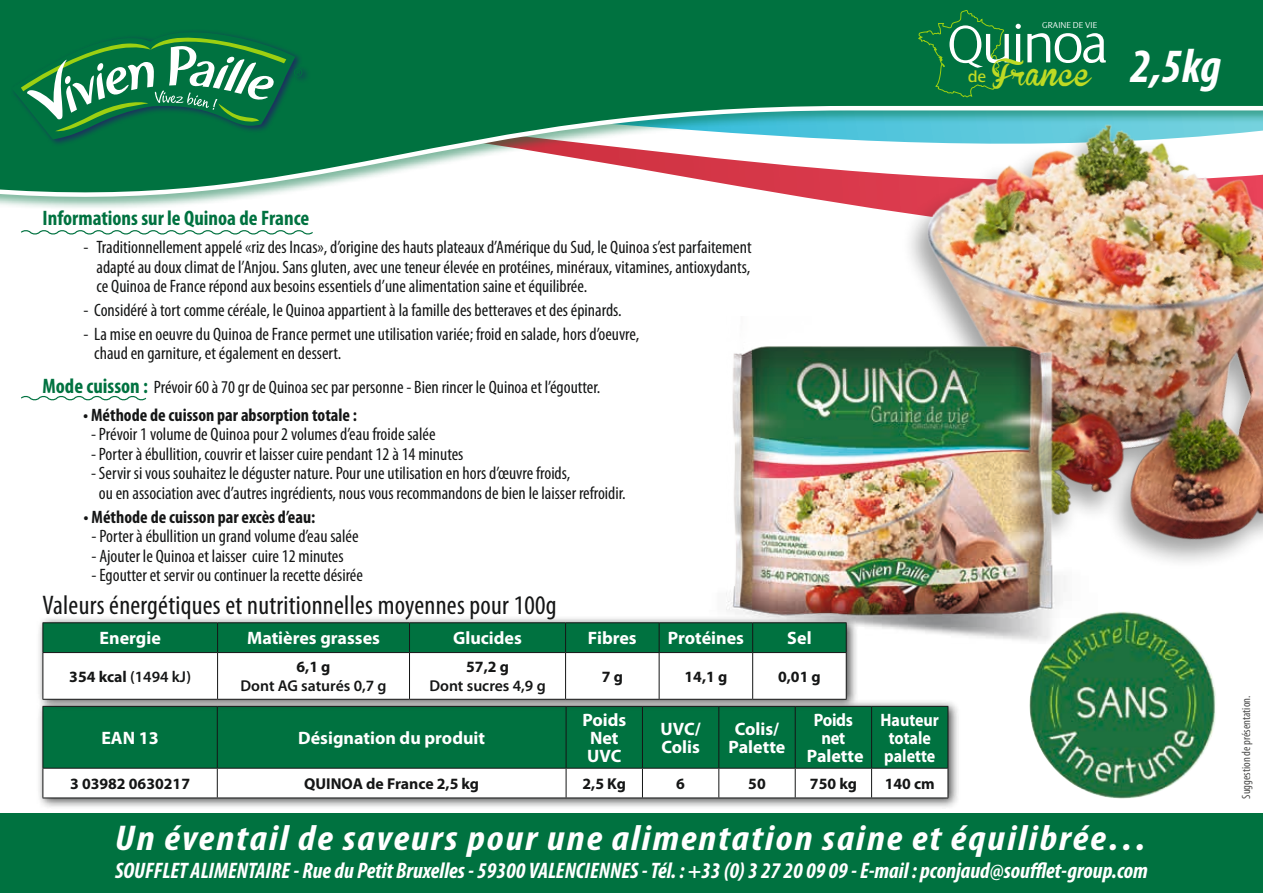
<style>
.page{position:relative;width:1263px;height:893px;background:#fff}
.page>*{position:absolute;margin:0;border:0;box-sizing:border-box;transform-origin:0 0}
.t1{font:300 56.55px "Dialog";letter-spacing:-.03em;color:#fff}
.t2{font:italic 700 condensed 48px "Myriad Pro";color:#fff}
.t3{font:italic 700 condensed 36px "Myriad Pro";letter-spacing:.05em;color:#fff;scale:1.12 1}
.t4{font:27.9px "Brannboll Fet";color:#beda24}
.t5{font:condensed 27px "Myriad Pro";letter-spacing:.01em;color:#151616}
.t6{font:italic 700 condensed 22.5px "Myriad Pro";color:#fff}
.t7{font:700 condensed 21px "Myriad Pro";color:#007240}
.t8{font:condensed 18px/19.5px "Myriad Pro";color:#151616}
.t9{font:700 18px/18px "Myriad Pro";color:#fff}
.t10{font:700 condensed 18px "Myriad Pro";color:#151616}
.t11{font:700 18px/18px "Myriad Pro";color:#fff;scale:.89 1}
.t12{font:700 18px/18px "Myriad Pro";letter-spacing:-.02em;color:#fff;text-align:center;scale:.92 1}
.t13{font:700 15.75px "Myriad Pro";color:#151616}
.t14{font:600 15.75px "Myriad Pro";color:#151616}
.t15{font:condensed 12px "Myriad Pro";color:#4e4e4d}
.t16{font:300 9.3px "Dialog";color:#fff}
.s1{font-family:"Dialog";font-size:16.65px}
.s2{font-weight:700;font-size:21px;color:#007240}
.s3{font-family:"Gravity";font-weight:300;font-stretch:normal;font-size:15px;color:#fff}
.s4{font-weight:700}
</style>
<div class="page">
<svg style="left:0;top:0;width:1263px;height:208px;fill:#007240"></svg>
<img style="left:805px;top:54px;width:458px;height:508px">
<img style="left:726px;top:316px;width:410px;height:325px">
<div style="left:36px;top:699px;width:924px;height:110px;background:#151616;opacity:.75"></div>
<div style="left:44px;top:707px;width:903px;height:61px;background:#007240"></div>
<svg style="left:44px;top:769px;width:903px;height:29px"></svg>
<hr style="left:43px;top:707px;width:1px;height:61px;background:#151616">
<hr style="left:217px;top:707px;width:1px;height:61px;background:#151616">
<hr style="left:566px;top:707px;width:1px;height:61px;background:#151616">
<hr style="left:642px;top:707px;width:1px;height:61px;background:#151616">
<hr style="left:718px;top:707px;width:1px;height:61px;background:#151616">
<hr style="left:795px;top:706px;width:76px;height:1px;background:#151616">
<hr style="left:795px;top:707px;width:1px;height:61px;background:#151616">
<hr style="left:871px;top:706px;width:77px;height:1px;background:#151616">
<hr style="left:871px;top:707px;width:1px;height:61px;background:#151616">
<hr style="left:947px;top:707px;width:1px;height:61px;background:#151616">
<hr style="left:43px;top:768px;width:174px;height:1px;background:#151616">
<hr style="left:43px;top:768px;width:1px;height:30px;background:#151616">
<hr style="left:217px;top:768px;width:349px;height:1px;background:#151616">
<hr style="left:217px;top:768px;width:1px;height:30px;background:#151616">
<hr style="left:566px;top:768px;width:76px;height:1px;background:#151616">
<hr style="left:566px;top:768px;width:1px;height:30px;background:#151616">
<hr style="left:642px;top:768px;width:77px;height:1px;background:#151616">
<hr style="left:642px;top:768px;width:1px;height:30px;background:#151616">
<hr style="left:719px;top:768px;width:76px;height:1px;background:#151616">
<hr style="left:718px;top:768px;width:1px;height:30px;background:#151616">
<hr style="left:795px;top:768px;width:76px;height:1px;background:#151616">
<hr style="left:795px;top:768px;width:1px;height:30px;background:#151616">
<hr style="left:871px;top:768px;width:77px;height:1px;background:#151616">
<hr style="left:871px;top:768px;width:1px;height:30px;background:#151616">
<hr style="left:947px;top:768px;width:1px;height:30px;background:#151616">
<hr style="left:43px;top:798px;width:174px;height:1px;background:#151616">
<hr style="left:217px;top:798px;width:349px;height:1px;background:#151616">
<hr style="left:566px;top:798px;width:76px;height:1px;background:#151616">
<hr style="left:642px;top:798px;width:77px;height:1px;background:#151616">
<hr style="left:719px;top:798px;width:76px;height:1px;background:#151616">
<hr style="left:795px;top:798px;width:76px;height:1px;background:#151616">
<hr style="left:871px;top:798px;width:77px;height:1px;background:#151616">
<svg style="left:21px;top:396px;width:126px;height:5px"></svg>
<div style="left:10px;top:29px;width:301px;height:118px;background:#007240"></div>
<svg style="left:12px;top:26px;width:291px;height:113px"></svg>
<svg style="left:21px;top:230px;width:292px;height:5px"></svg>
<div style="left:0;top:814px;width:1263px;height:79px;background:#007240"></div>
<svg style="left:918px;top:9px;width:86px;height:89px;background:#07763d"></svg>
<img style="left:1029px;top:611px;width:188px;height:188px;border-radius:94px">
<div style="left:36px;top:616px;width:823px;height:95px;background:#151616;opacity:.75"></div>
<hr style="left:43px;top:622px;width:175px;height:1px;background:#151616">
<hr style="left:218px;top:622px;width:191px;height:1px;background:#151616">
<hr style="left:409px;top:622px;width:157px;height:1px;background:#151616">
<hr style="left:566px;top:622px;width:93px;height:1px;background:#151616">
<hr style="left:659px;top:622px;width:94px;height:1px;background:#151616">
<hr style="left:753px;top:622px;width:94px;height:1px;background:#151616">
<svg style="left:43px;top:623px;width:804px;height:76px"></svg>
<hr style="left:43px;top:652px;width:175px;height:1px;background:#151616">
<hr style="left:43px;top:653px;width:1px;height:46px;background:#151616">
<hr style="left:218px;top:652px;width:191px;height:1px;background:#151616">
<hr style="left:217px;top:653px;width:1px;height:46px;background:#151616">
<hr style="left:409px;top:652px;width:157px;height:1px;background:#151616">
<hr style="left:409px;top:653px;width:1px;height:46px;background:#151616">
<hr style="left:566px;top:652px;width:93px;height:1px;background:#151616">
<hr style="left:565px;top:653px;width:1px;height:46px;background:#151616">
<hr style="left:659px;top:652px;width:94px;height:1px;background:#151616">
<hr style="left:659px;top:653px;width:1px;height:46px;background:#151616">
<hr style="left:753px;top:652px;width:94px;height:1px;background:#151616">
<hr style="left:752px;top:653px;width:1px;height:46px;background:#151616">
<hr style="left:846px;top:653px;width:1px;height:46px;background:#151616">
<hr style="left:43px;top:699px;width:175px;height:1px;background:#151616">
<hr style="left:218px;top:699px;width:191px;height:1px;background:#151616">
<hr style="left:409px;top:699px;width:157px;height:1px;background:#151616">
<hr style="left:566px;top:699px;width:93px;height:1px;background:#151616">
<hr style="left:659px;top:699px;width:94px;height:1px;background:#151616">
<hr style="left:753px;top:699px;width:94px;height:1px;background:#151616">
<p class="t16" style="left:1042px;top:20px;width:57px">GRAINE DE VIE</p>
<h1 class="t1" style="left:947px;top:13px;width:162px">Quinoa</h1>
<h3 class="t4" style="left:968px;top:58px;width:124px"><span class="s1">de</span> France</h3>
<h2 class="t2" style="left:1130px;top:40px;width:93px">2,5kg</h2>
<p class="t7" style="left:43px;top:207px;width:268px">Informations sur le Quinoa de France</p>
<p class="t8" style="left:96px;top:238px;width:657px;text-align:justify;text-indent:-13px">- Traditionnellement appelé «riz des Incas», d’origine des hauts plateaux d’Amérique du Sud, le Quinoa s’est parfaitement adapté au doux climat de l’Anjou. Sans gluten, avec une teneur élevée en protéines, minéraux, vitamines, antioxydants, ce Quinoa de France répond aux besoins essentiels d’une alimentation saine et équilibrée.</p>
<p class="t8" style="left:84px;top:301px;width:539px">- Considéré à tort comme céréale, le Quinoa appartient à la famille des betteraves et des épinards.</p>
<p class="t8" style="left:94px;top:324px;width:546px;text-indent:-11px">- La mise en oeuvre du Quinoa de France permet une utilisation variée; froid en salade, hors d’oeuvre, chaud en garniture, et également en dessert.</p>
<p class="t8" style="left:43px;top:377px;width:559px"><span class="s2">Mode cuisson :</span> Prévoir 60 à 70 gr de Quinoa sec par personne - Bien rincer le Quinoa et l’égoutter.</p>
<p class="t10" style="left:83px;top:405px;width:276px">• Méthode de cuisson par absorption totale :</p>
<p class="t8" style="left:91px;top:425px;width:346px">- Prévoir 1 volume de Quinoa pour 2 volumes d’eau froide salée</p>
<p class="t8" style="left:91px;top:444px;width:374px">- Porter à ébullition, couvrir et laisser cuire pendant 12 à 14 minutes</p>
<p class="t8" style="left:99px;top:464px;width:528px;text-indent:-8px">- Servir si vous souhaitez le déguster nature. Pour une utilisation en hors d’œuvre froids,<br>ou en association avec d’autres ingrédients, nous vous recommandons de bien le laisser refroidir.</p>
<p class="t10" style="left:84px;top:507px;width:233px">• Méthode de cuisson par excès d’eau:</p>
<p class="t8" style="left:92px;top:527px;width:268px">- Porter à ébullition un grand volume d’eau salée</p>
<p class="t8" style="left:92px;top:546px;width:253px">- Ajouter le Quinoa et laisser cuire 12 minutes</p>
<p class="t8" style="left:92px;top:566px;width:276px">- Egoutter et servir ou continuer la recette désirée<span class="s3">..</span></p>
<h3 class="t5" style="left:43px;top:591px;width:515px">Valeurs énergétiques et nutritionnelles moyennes pour 100g</h3>
<p class="t9" style="left:100px;top:630px;width:63px">Energie</p>
<p class="t9" style="left:247px;top:630px;width:134px">Matières grasses</p>
<p class="t9" style="left:453px;top:630px;width:70px">Glucides</p>
<p class="t9" style="left:588px;top:630px;width:50px">Fibres</p>
<p class="t9" style="left:668px;top:630px;width:78px">Protéines</p>
<p class="t9" style="left:787px;top:630px;width:26px">Sel</p>
<p class="t14" style="left:69px;top:666px;width:123px"><span class="s4">354 kcal</span> (1494 kJ)</p>
<p class="t13" style="left:297px;top:658px;width:35px">6,1 g</p>
<p class="t14" style="left:240px;top:676px;width:148px">Dont AG saturés 0,7 g</p>
<p class="t13" style="left:466px;top:658px;width:44px">57,2 g</p>
<p class="t14" style="left:429px;top:676px;width:118px">Dont sucres 4,9 g</p>
<p class="t13" style="left:602px;top:668px;width:23px">7 g</p>
<p class="t13" style="left:684px;top:668px;width:44px">14,1 g</p>
<p class="t13" style="left:778px;top:668px;width:44px">0,01 g</p>
<p class="t9" style="left:101px;top:729px;width:59px">EAN 13</p>
<p class="t9" style="left:298px;top:729px;width:188px">Désignation du produit</p>
<p class="t9" style="left:582px;top:711px;width:45px">Poids<br>Net<br>UVC</p>
<p class="t9" style="left:660px;top:720px;width:42px">UVC/<br>Colis</p>
<p class="t9" style="left:729px;top:720px;width:58px;text-align:center">Colis/<br>Palette</p>
<p class="t12" style="left:807px;top:711px;width:63px">Poids net<br>Palette</p>
<p class="t11" style="left:880px;top:711px;width:67px">Hauteur totale palette</p>
<p class="t13" style="left:70px;top:775px;width:121px">3 03982 0630217</p>
<p class="t13" style="left:304px;top:775px;width:176px">QUINOA de France 2,5 kg</p>
<p class="t13" style="left:582px;top:775px;width:45px">2,5 Kg</p>
<p class="t13" style="left:676px;top:775px;width:10px">6</p>
<p class="t13" style="left:748px;top:775px;width:19px">50</p>
<p class="t13" style="left:810px;top:775px;width:48px">750 kg</p>
<p class="t13" style="left:885px;top:775px;width:52px">140 cm</p>
<h3 class="t3" style="left:115px;top:819px;width:923px">Un éventail de saveurs pour une alimentation saine et équilibrée…</h3>
<p class="t6" style="left:115px;top:859px;width:1034px">SOUFFLET ALIMENTAIRE - Rue du Petit Bruxelles - 59300 VALENCIENNES - Tél. : +33 (0) 3 27 20 09 09 - E-mail : pconjaud@soufflet-group.com</p>
<p class="t15" style="left:1240px;top:799px;width:105px;rotate:-90deg">Suggestion de présentation.</p>
</div>
